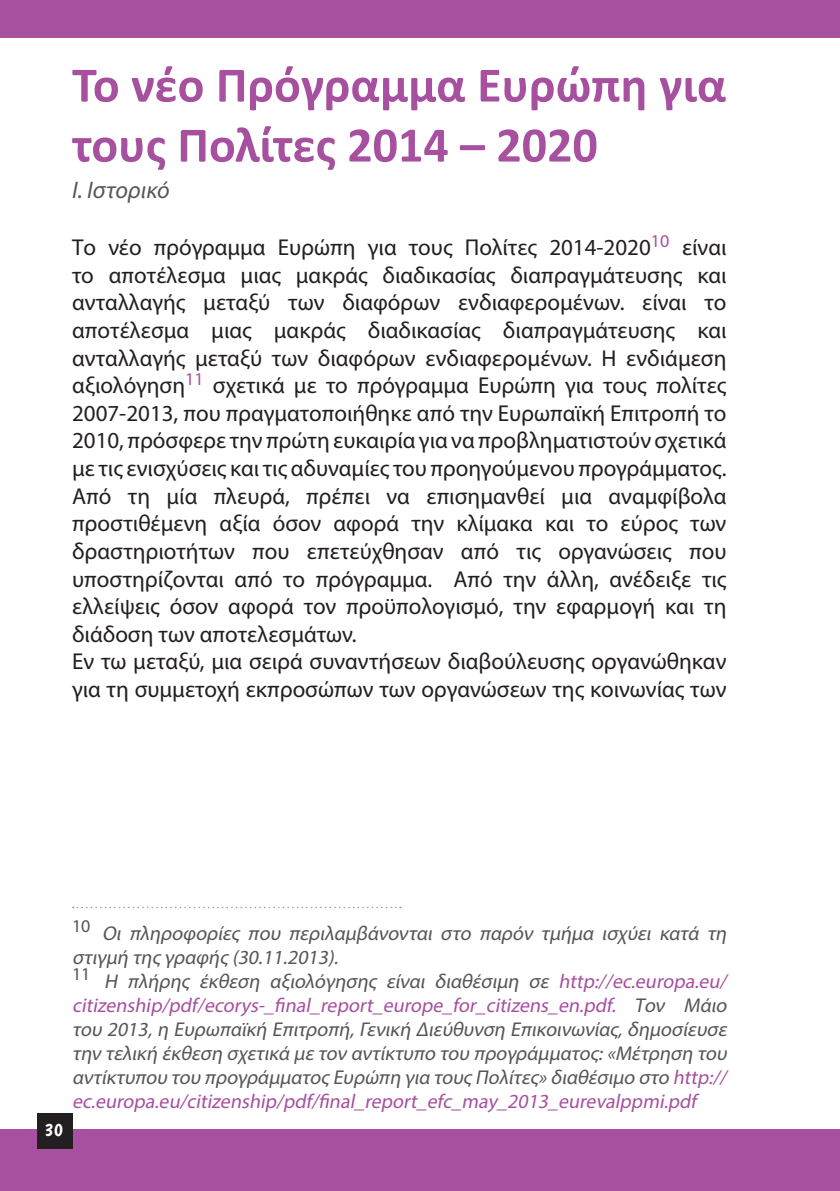
<style>
.page{position:relative;width:840px;height:1191px;background:#fff}
.page>*{position:absolute;margin:0;border:0;box-sizing:border-box;transform-origin:0 0}
.t1{font:700 50px/60px "Calibri";color:#a6509f}
.t2{font:italic 24px "Myriad Pro";color:#555657}
.t3{font:23px/27.6px "Myriad Pro";color:#231f20;text-align:justify}
.t4{font:italic 20px/24px "Myriad Pro";letter-spacing:-.015em;color:#555657}
.t5{font:19px "Boogaloo";color:#fff}
.s1{color:#a6509f}
</style>
<div class="page">
<div style="left:0;top:1129px;width:839px;height:62px;background:#a6509f"></div>
<div style="left:0;top:0;width:839px;height:37px;background:#a6509f"></div>
<div style="left:37px;top:1112px;width:36px;height:36px;background:#231f20"></div>
<svg style="left:73px;top:906px;width:328px;height:2px"></svg>
<p class="t1" style="left:72px;top:53px;width:655px">Το νέο Πρόγραμμα Ευρώπη για τους Πολίτες 2014 – 2020</p>
<p class="t2" style="left:72px;top:175px;width:99px">I. Ιστορικό</p>
<p class="t3" style="left:72px;top:233px;width:655px">Το νέο πρόγραμμα Ευρώπη για τους Πολίτες 2014-2020<sup>10</sup> είναι το αποτέλεσμα μιας μακράς διαδικασίας διαπραγμάτευσης και ανταλλαγής μεταξύ των διαφόρων ενδιαφερομένων. είναι το αποτέλεσμα μιας μακράς διαδικασίας διαπραγμάτευσης και ανταλλαγής μεταξύ των διαφόρων ενδιαφερομένων. Η ενδιάμεση αξιολόγηση<sup>11</sup> σχετικά με το πρόγραμμα Ευρώπη για τους πολίτες 2007-2013, που πραγματοποιήθηκε από την Ευρωπαϊκή Επιτροπή το 2010, πρόσφερε την πρώτη ευκαιρία για να προβληματιστούν σχετικά με τις ενισχύσεις και τις αδυναμίες του προηγούμενου προγράμματος.</p>
<p class="t3" style="left:72px;top:482px;width:655px">Από τη μία πλευρά, πρέπει να επισημανθεί μια αναμφίβολα προστιθέμενη αξία όσον αφορά την κλίμακα και το εύρος των δραστηριοτήτων που επετεύχθησαν από τις οργανώσεις που υποστηρίζονται από το πρόγραμμα. Από την άλλη, ανέδειξε τις ελλείψεις όσον αφορά τον προϋπολογισμό, την εφαρμογή και τη διάδοση των αποτελεσμάτων.</p>
<p class="t3" style="left:72px;top:647px;width:655px">Εν τω μεταξύ, μια σειρά συναντήσεων διαβούλευσης οργανώθηκαν για τη συμμετοχή εκπροσώπων των οργανώσεων της κοινωνίας των</p>
<p class="t5" style="left:44px;top:1118px;width:20px">30</p>
<p class="t4" style="left:72px;top:920px;width:659px"><sup>1</sup> <sup>0</sup> Οι πληροφορίες που περιλαμβάνονται στο παρόν τμήμα ισχύει κατά τη στιγμή της γραφής (30.11.2013).</p>
<p class="t4" style="left:72px;top:968px;width:659px;text-align:justify"><sup>1</sup> <sup>1</sup> Η πλήρης έκθεση αξιολόγησης είναι διαθέσιμη σε <span class="s1">http://ec.europa.eu/ citizenship/pdf/ecorys-_final_report_europe_for_citizens_en.pdf.</span> Τον Μάιο του 2013,η Ευρωπαϊκή Επιτροπή,Γενική Διεύθυνση Επικοινωνίας,δημοσίευσε την τελική έκθεση σχετικά με τον αντίκτυπο του προγράμματος:«Μέτρηση του αντίκτυπου του προγράμματος Ευρώπη γ ια τους Πολίτες» διαθέσιμο στο <span class="s1">http:// ec.europa.eu/citizenship/pdf/final_report_efc_may_2013_eurevalppmi.pdf</span></p>
</div>
